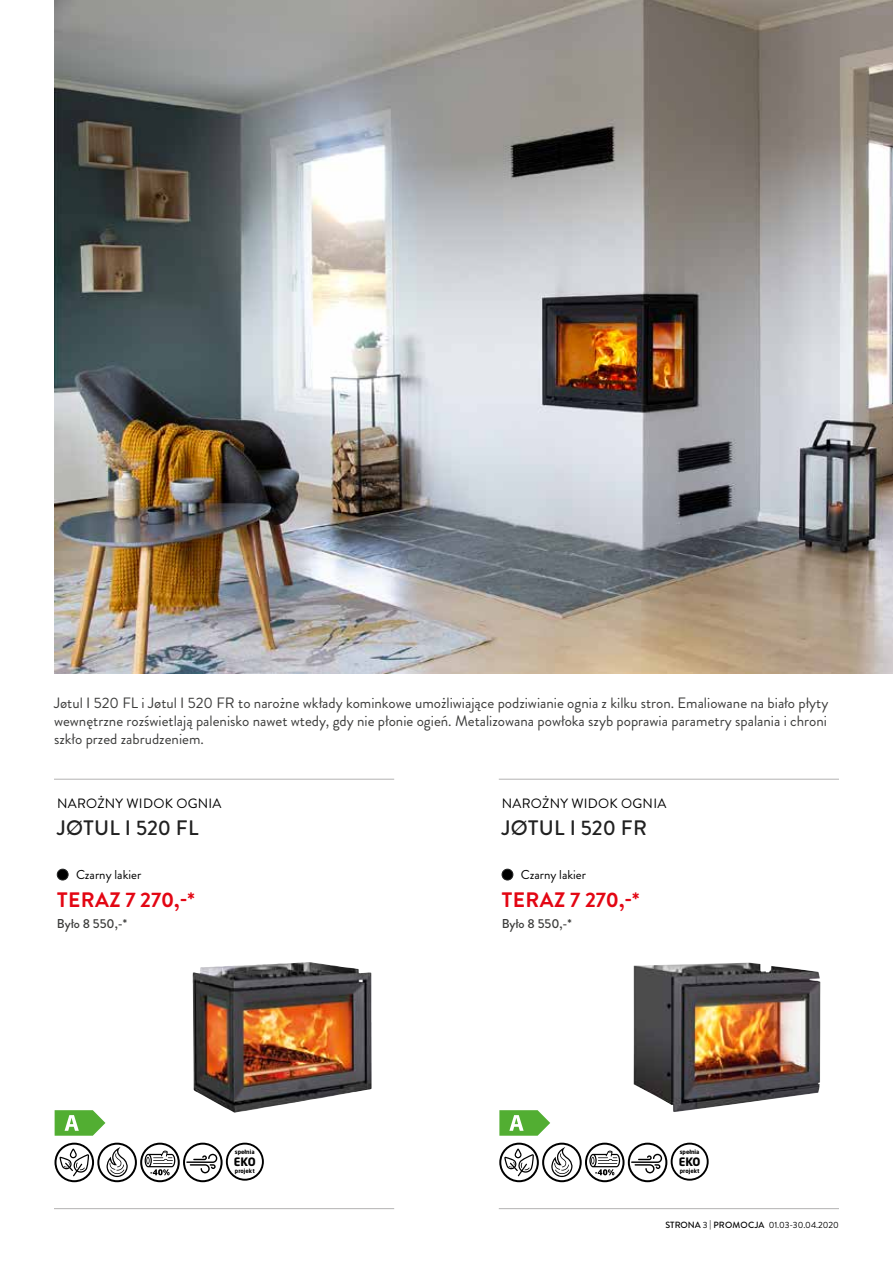
<style>
.page{position:relative;width:893px;height:1263px;background:#fff}
.page>*{position:absolute;margin:0;border:0;box-sizing:border-box;transform-origin:0 0}
.t1{font:700 20.85px "Brandon Grotesque";letter-spacing:.02em;color:#e30613}
.t2{font:500 20.85px "Brandon Grotesque";letter-spacing:.02em;color:#212121}
.t3{font:15px/18px "Brandon Grotesque";color:#3c3c3b;text-align:justify}
.t4{font:13.5px "Brandon Grotesque";letter-spacing:.02em;color:#000}
.t5{font:12.9px "Brandon Grotesque";color:#000}
.t6{font:500 12.9px "Brandon Grotesque";color:#3c3c3b}
.t7{font:700 11.4px "Neo Sans W1 G";letter-spacing:-.025em;color:#000}
.t8{font:9px "Brandon Grotesque";color:#000}
.t9{font:700 5.7px "Neo Sans W1 G";color:#000}
.s1{font-weight:500}
</style>
<div class="page">
<img style="left:54px;top:0;width:839px;height:673px">
<hr style="left:54px;top:779px;width:340px;height:1px;background:#b3b2b2">
<hr style="left:499px;top:779px;width:340px;height:1px;background:#b3b2b2">
<img style="left:192px;top:962px;width:180px;height:151px">
<img style="left:634px;top:963px;width:186px;height:149px">
<hr style="left:54px;top:1208px;width:340px;height:1px;background:#b3b2b2">
<hr style="left:499px;top:1208px;width:340px;height:1px;background:#b3b2b2">
<div style="left:57px;top:869px;width:11px;height:11px;background:#000;border-radius:50%"></div>
<div style="left:57px;top:869px;width:11px;height:11px;border:1px solid #212222;border-radius:50%"></div>
<div style="left:502px;top:869px;width:11px;height:11px;background:#000;border-radius:50%"></div>
<div style="left:502px;top:869px;width:11px;height:11px;border:1px solid #212222;border-radius:50%"></div>
<svg style="left:55px;top:1110px;width:50px;height:26px"></svg>
<svg style="left:499px;top:1110px;width:51px;height:26px"></svg>
<svg style="left:55px;top:1143px;width:209px;height:39px"></svg>
<svg style="left:499px;top:1143px;width:210px;height:39px"></svg>
<p class="t3" style="left:54px;top:694px;width:776px">Jøtul I 520 FL i Jøtul I 520 FR to narożne wkłady kominkowe umożliwiające podziwianie ognia z kilku stron. Emaliowane na biało płyty wewnętrzne rozświetlają palenisko nawet wtedy, gdy nie płonie ogień. Metalizowana powłoka szyb poprawia parametry spalania i chroni szkło przed zabrudzeniem.</p>
<p class="t4" style="left:57px;top:794px;width:166px">NAROŻNY WIDOK OGNIA</p>
<p class="t4" style="left:502px;top:794px;width:166px">NAROŻNY WIDOK OGNIA</p>
<h1 class="t2" style="left:57px;top:814px;width:143px">JØTUL I 520 FL</h1>
<h1 class="t2" style="left:502px;top:814px;width:147px">JØTUL I 520 FR</h1>
<p class="t5" style="left:76px;top:866px;width:67px">Czarny lakier</p>
<p class="t5" style="left:521px;top:866px;width:67px">Czarny lakier</p>
<h1 class="t1" style="left:57px;top:885px;width:139px">TERAZ 7 270,-*</h1>
<h1 class="t1" style="left:502px;top:885px;width:139px">TERAZ 7 270,-*</h1>
<p class="t6" style="left:57px;top:914px;width:72px">Było 8 550,-*</p>
<p class="t6" style="left:502px;top:914px;width:72px">Było 8 550,-*</p>
<p class="t9" style="left:235px;top:1148px;width:21px">spełnia</p>
<p class="t9" style="left:235px;top:1167px;width:21px">projekt</p>
<p class="t7" style="left:234px;top:1154px;width:23px">EKO</p>
<p class="t9" style="left:680px;top:1148px;width:21px">spełnia</p>
<p class="t9" style="left:680px;top:1167px;width:21px">projekt</p>
<p class="t7" style="left:679px;top:1154px;width:23px">EKO</p>
<p class="t8" style="left:665px;top:1219px;width:175px"><span class="s1">STRONA</span> 3 | <span class="s1">PROMOCJA</span> 01.03-30.04.2020</p>
</div>
